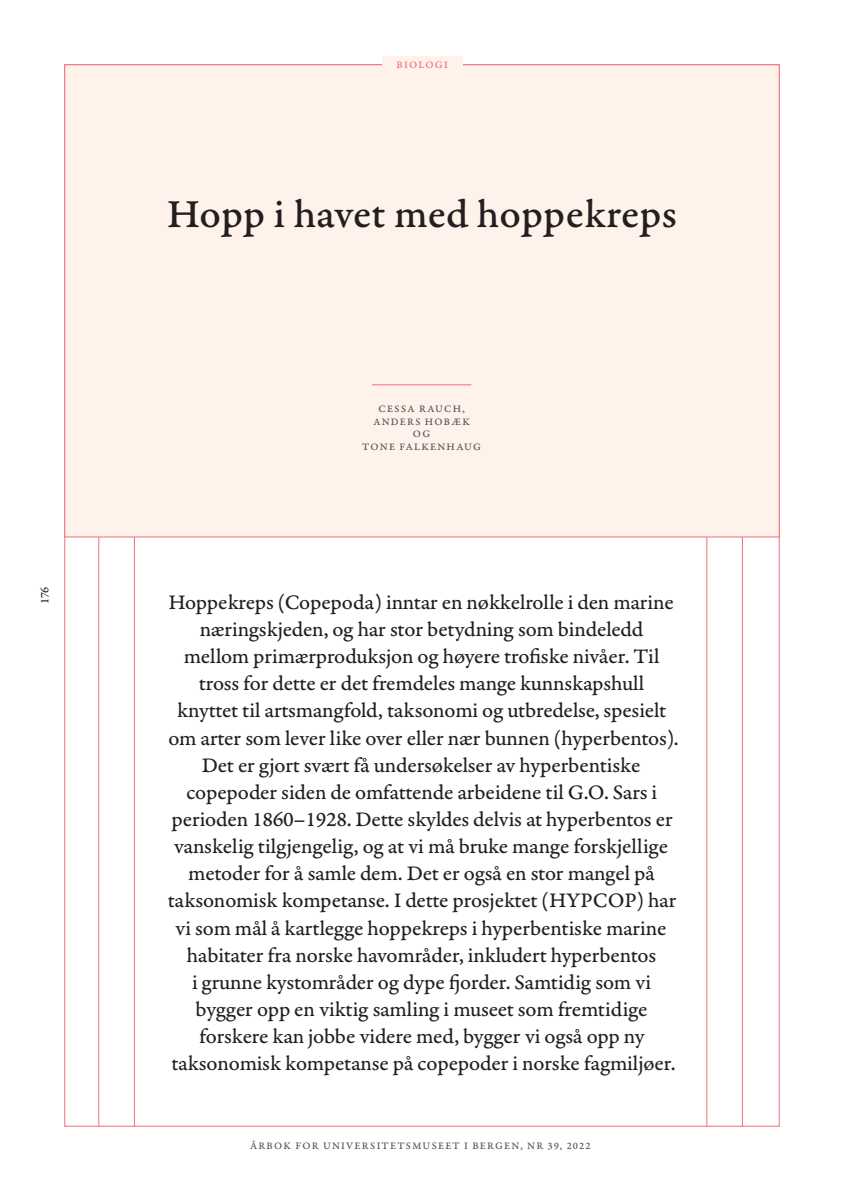
<style>
.page{position:relative;width:844px;height:1191px;background:#fff}
.page>*{position:absolute;margin:0;border:0;box-sizing:border-box;transform-origin:0 0}
.t1{font:42px "Garamond Premr Pro Med Capt";color:#231f20}
.t2{font:21.88px/27.1px "Garamond Premr Pro Capt";letter-spacing:-.01em;color:#231f20;text-align:center}
.t3{font:12.25px "Garamond Premr Pro Capt";color:#231f20}
.t4{font:10.5px/12.6px "Garamond Premr Pro Med Capt";letter-spacing:.115em;color:#57585a;text-align:center}
.t5{font:10.5px "Garamond Premr Pro Med Capt";letter-spacing:.11em;color:#f1707a}
</style>
<div class="page">
<div style="left:64px;top:64px;width:715px;height:473px;background:#fef2ea;border:1px solid #f1707a"></div>
<hr style="left:372px;top:384px;width:99px;height:1px;background:#f1707a">
<div style="left:382px;top:56px;width:80px;height:17px;background:#fef2ea"></div>
<hr style="left:134px;top:537px;width:1px;height:589px;background:#f1707a">
<hr style="left:706px;top:537px;width:1px;height:589px;background:#f1707a">
<hr style="left:98px;top:537px;width:1px;height:589px;background:#f1707a">
<hr style="left:742px;top:537px;width:1px;height:589px;background:#f1707a">
<p class="t3" style="left:38px;top:604px;width:19px;rotate:-90deg">176</p>
<p class="t5" style="left:396px;top:58px;width:53px">BIOLOGI</p>
<h1 class="t1" style="left:167px;top:189px;width:511px">Hopp i havet med hoppekreps</h1>
<p class="t4" style="left:362px;top:403px;width:120px">CESSA RAUCH,<br>ANDERS HOBÆK<br>OG<br>TONE FALKENHAUG</p>
<p class="t2" style="left:168px;top:589px;width:512px">Hoppekreps (Copepoda) inntar en nøkkelrolle i den marine næringskjeden, og har stor betydning som bindeledd mellom primærproduksjon og høyere trofiske nivåer. Til tross for dette er det fremdeles mange kunnskapshull knyttet til artsmangfold, taksonomi og utbredelse, spesielt om arter som lever like over eller nær bunnen (hyperbentos).<br>Det er gjort svært få undersøkelser av hyperbentiske copepoder siden de omfattende arbeidene til G.O. Sars i perioden 1860–1928. Dette skyldes delvis at hyperbentos er vanskelig tilgjengelig, og at vi må bruke mange forskjellige metoder for å samle dem. Det er også en stor mangel på taksonomisk kompetanse. I dette prosjektet (HYPCOP) har vi som mål å kartlegge hoppekreps i hyperbentiske marine habitater fra norske havområder, inkludert hyperbentos<br>i grunne kystområder og dype fjorder. Samtidig som vi bygger opp en viktig samling i museet som fremtidige forskere kan jobbe videre med, bygger vi også opp ny taksonomisk kompetanse på copepoder i norske fagmiljøer.</p>
<p class="t4" style="left:250px;top:1139px;width:342px">ÅRBOK FOR UNIVERSITETSMUSEET I BERGEN, NR 39, 2022</p>
</div>
